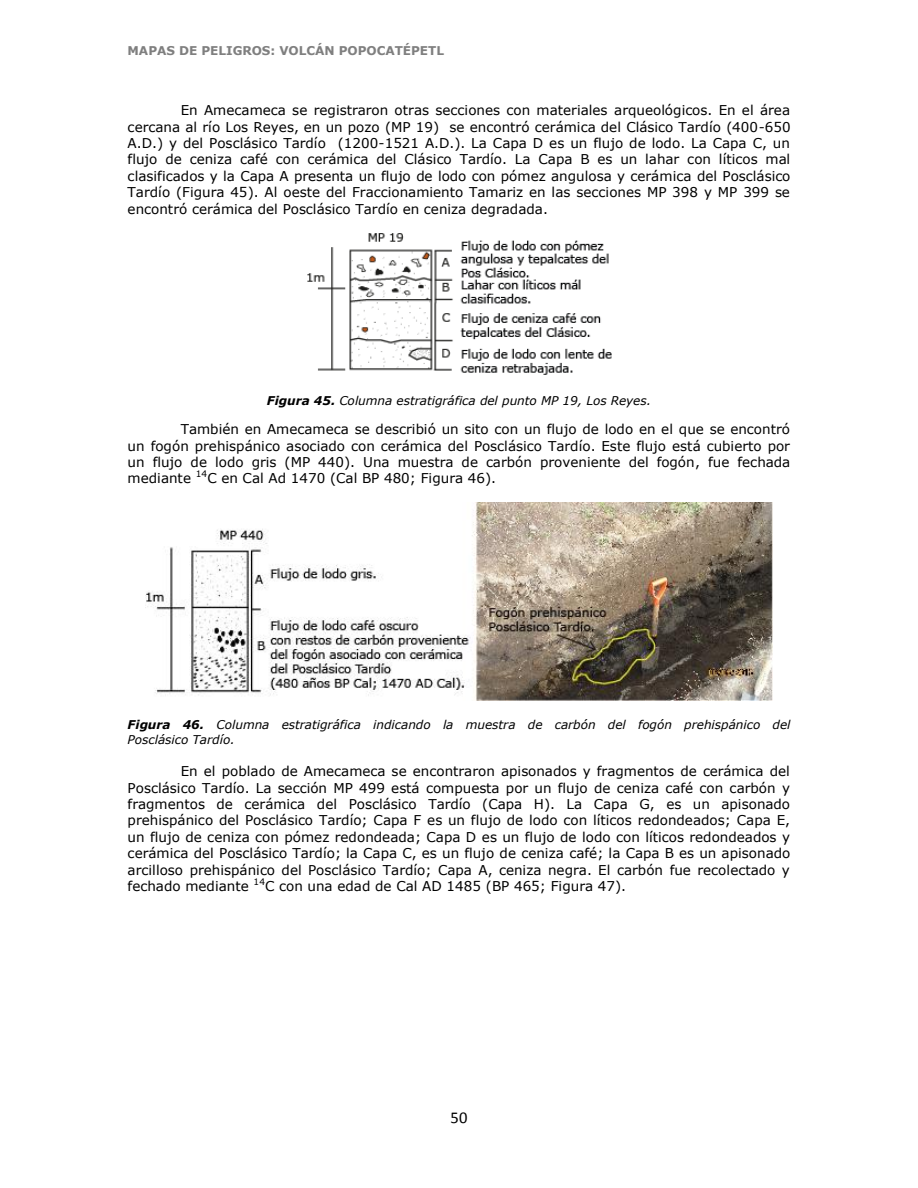
<style>
.page{position:relative;width:918px;height:1188px;background:#fff}
.page>*{position:absolute;margin:0;border:0;box-sizing:border-box;transform-origin:0 0}
.t1{font:16.5px "Calibri";color:#000}
.t2{font:13.5px/16.4px "Verdana";color:#000;text-align:justify}
.t3{font:italic 12px/14.5px "Verdana";letter-spacing:-.005em;color:#000}
.t4{font:700 12px "Verdana";color:#7f7f7f}
.s1{font-weight:700}
</style>
<div class="page">
<img style="left:307px;top:233px;width:304px;height:142px">
<img style="left:145px;top:503px;width:628px;height:197px">
<p class="t4" style="left:128px;top:43px;width:318px">MAPAS DE PELIGROS: VOLCÁN POPOCATÉPETL</p>
<p class="t2" style="left:128px;top:102px;width:664px;text-indent:53px">En Amecameca se registraron otras secciones con materiales arqueológicos. En el área cercana al río Los Reyes, en un pozo (MP 19) se encontró cerámica del Clásico Tardío (400-650<br>A.D.) y del Posclásico Tardío (1200-1521 A.D.). La Capa D es un flujo de lodo. La Capa C, un flujo de ceniza café con cerámica del Clásico Tardío. La Capa B es un lahar con líticos mal clasificados y la Capa A presenta un flujo de lodo con pómez angulosa y cerámica del Posclásico Tardío (Figura 45). Al oeste del Fraccionamiento Tamariz en las secciones MP 398 y MP 399 se encontró cerámica del Posclásico Tardío en ceniza degradada.</p>
<p class="t3" style="left:267px;top:393px;width:386px"><span class="s1">Figura 45.</span> Columna estratigráfica del punto MP 19, Los Reyes.</p>
<p class="t2" style="left:128px;top:421px;width:664px;text-indent:53px">También en Amecameca se describió un sito con un flujo de lodo en el que se encontró un fogón prehispánico asociado con cerámica del Posclásico Tardío. Este flujo está cubierto por un flujo de lodo gris (MP 440). Una muestra de carbón proveniente del fogón, fue fechada mediante <sup>14</sup>C en Cal Ad 1470 (Cal BP 480; Figura 46).</p>
<p class="t3" style="left:128px;top:717px;width:664px"><span class="s1">Figura 46.</span> Columna estratigráfica indicando la muestra de carbón del fogón prehispánico del<br>Posclásico Tardío.</p>
<p class="t2" style="left:128px;top:763px;width:664px;text-indent:53px">En el poblado de Amecameca se encontraron apisonados y fragmentos de cerámica del Posclásico Tardío. La sección MP 499 está compuesta por un flujo de ceniza café con carbón y fragmentos de cerámica del Posclásico Tardío (Capa H). La Capa G, es un apisonado prehispánico del Posclásico Tardío; Capa F es un flujo de lodo con líticos redondeados; Capa E, un flujo de ceniza con pómez redondeada; Capa D es un flujo de lodo con líticos redondeados y cerámica del Posclásico Tardío; la Capa C, es un flujo de ceniza café; la Capa B es un apisonado arcilloso prehispánico del Posclásico Tardío; Capa A, ceniza negra. El carbón fue recolectado y fechado mediante <sup>14</sup>C con una edad de Cal AD 1485 (BP 465; Figura 47).</p>
<p class="t1" style="left:451px;top:1107px;width:18px">50</p>
</div>
